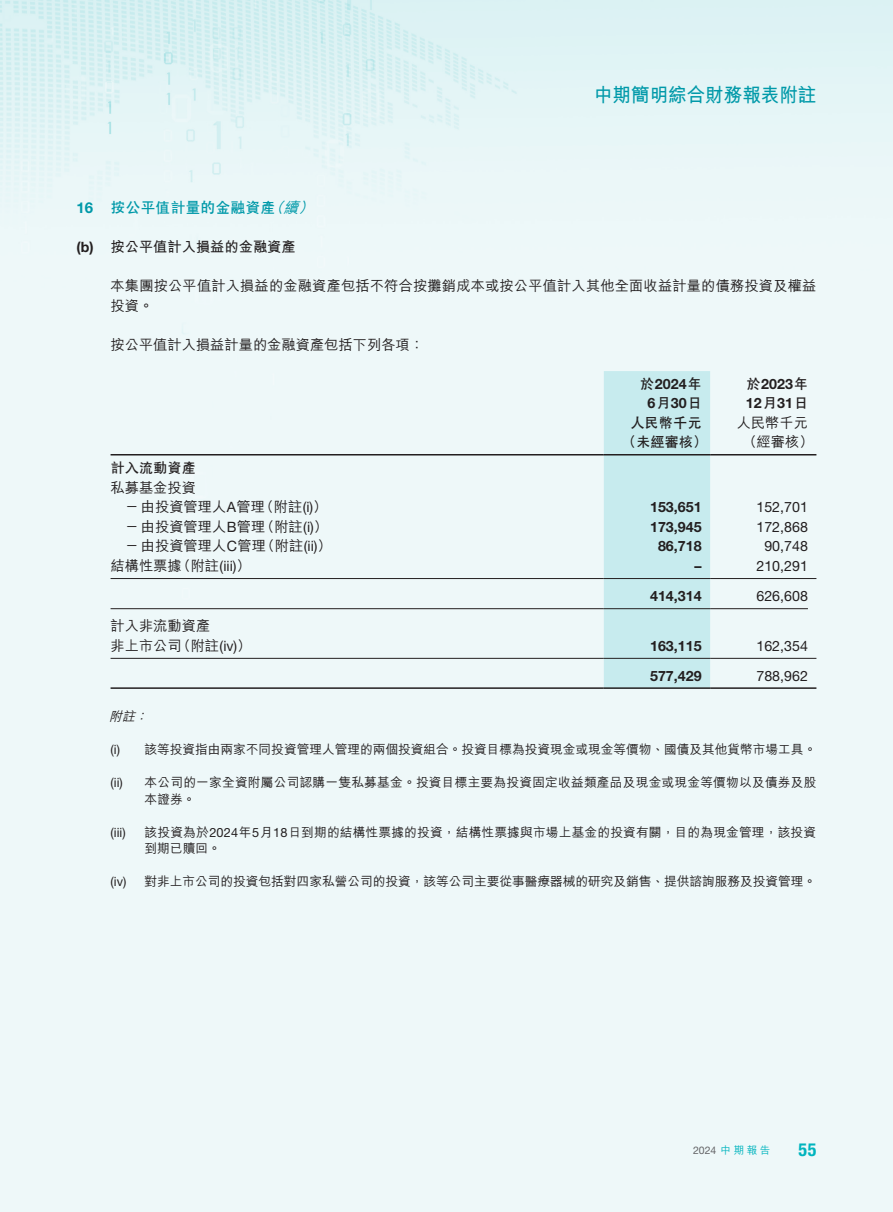
<style>
.page{position:relative;width:893px;height:1212px;background:#fff}
.page>*{position:absolute;margin:0;border:0;box-sizing:border-box;transform-origin:0 0}
.t1{font:700 19.5px "M Hei HK";color:#0099a9;scale:.95 1}
.t2{font:700 condensed 18px "Helvetica Neue LT Std";color:#00b4be}
.t3{font:700 15px "C Hei 2 HK";color:#0099a9}
.t4{font:500 14.25px/19.5px "M Hei HK";color:#231f20}
.t5{font:700 14.25px/19.5px "Helvetica Neue LT Std";color:#231f20;text-align:center}
.t6{font:14.25px "Helvetica Neue LT Std";color:#231f20}
.t7{font:700 14.25px/19.5px "C Hei 2 HK";color:#231f20;text-align:center}
.t8{font:700 14.25px "M Hei HK";color:#231f20}
.t9{font:500 12.75px/16.5px "M Hei HK";letter-spacing:-.005em;color:#231f20}
.t10{font:500 12.75px/16.5px "M Hei HK";letter-spacing:.015em;color:#231f20}
.t11{font:12.75px "Helvetica Neue LT Std";color:#231f20}
.t12{font:italic 500 12.75px "M Hei HK";color:#231f20}
.t13{font:10.5px "Helvetica Neue LT Std";color:#636366}
.s1{font-family:"Helvetica Neue LT Std"}
.s2{font-family:"M Hei HK";font-weight:500;font-style:italic}
.s3{font-family:"C Hei 2 HK"}
.s4{font-family:"Helvetica Neue LT Std";font-weight:400}
.s5{font-family:"M Hei HK";font-weight:500;color:#00b4be}
</style>
<div class="page">
<img style="left:0;top:0;width:893px;height:1212px">
<div style="left:604px;top:371px;width:106px;height:316px;background:#c7ebee"></div>
<hr style="left:111px;top:454px;width:493px;height:1px;background:#231f20">
<hr style="left:604px;top:454px;width:106px;height:1px;background:#231f20">
<hr style="left:710px;top:454px;width:106px;height:1px;background:#231f20">
<hr style="left:111px;top:578px;width:493px;height:1px;background:#231f20">
<hr style="left:604px;top:578px;width:106px;height:1px;background:#231f20">
<hr style="left:710px;top:578px;width:106px;height:1px;background:#231f20">
<hr style="left:111px;top:608px;width:493px;height:1px;background:#231f20">
<hr style="left:604px;top:608px;width:106px;height:1px;background:#231f20">
<hr style="left:710px;top:608px;width:98px;height:1px;background:#231f20">
<hr style="left:111px;top:658px;width:493px;height:1px;background:#231f20">
<hr style="left:604px;top:658px;width:106px;height:1px;background:#231f20">
<hr style="left:710px;top:658px;width:106px;height:1px;background:#231f20">
<hr style="left:111px;top:687px;width:493px;height:2px;background:#231f20">
<hr style="left:604px;top:687px;width:106px;height:2px;background:#231f20">
<hr style="left:710px;top:687px;width:106px;height:2px;background:#231f20">
<h1 class="t1" style="left:594px;top:81px;width:236px">中期簡明綜合財務報表附註</h1>
<p class="t3" style="left:77px;top:197px;width:243px"><span class="s1">16</span> 按公平值計量的金融資產<span class="s2">（續）</span></p>
<p class="t8" style="left:77px;top:237px;width:221px"><span class="s1">(b)</span> 按公平值計入損益的金融資產</p>
<p class="t4" style="left:111px;top:275px;width:707px">本集團按公平值計入損益的金融資產包括不符合按攤銷成本或按公平值計入其他全面收益計量的債務投資及權益投資。</p>
<p class="t4" style="left:111px;top:334px;width:315px">按公平值計入損益計量的金融資產包括下列各項：</p>
<p class="t5" style="left:640px;top:374px;width:63px"><span class="s3">於</span>2024<span class="s3">年<br></span>6<span class="s3">月</span>30<span class="s3">日</span></p>
<p class="t5" style="left:746px;top:374px;width:64px;text-align:left"><span class="s3">於</span>2023<span class="s3">年<br></span>12<span class="s3">月</span>31<span class="s3">日</span></p>
<p class="t7" style="left:622px;top:412px;width:87px">人民幣千元（未經審核）</p>
<p class="t4" style="left:737px;top:412px;width:78px;text-align:center">人民幣千元（經審核）</p>
<p class="t7" style="left:111px;top:457px;width:87px">計入流動資產</p>
<p class="t4" style="left:125px;top:476px;width:204px;text-indent:-14px">私募基金投資<br>－由投資管理人<span class="s4">A</span>管理（附註<span class="s4">(i)</span>）</p>
<p class="t5" style="left:650px;top:497px;width:53px">153,651</p>
<p class="t6" style="left:756px;top:499px;width:53px">152,701</p>
<p class="t4" style="left:125px;top:515px;width:205px">－由投資管理人<span class="s4">B</span>管理（附註<span class="s4">(i)</span>）</p>
<p class="t5" style="left:650px;top:516px;width:53px">173,945</p>
<p class="t6" style="left:756px;top:518px;width:53px">172,868</p>
<p class="t4" style="left:125px;top:535px;width:208px">－由投資管理人<span class="s4">C</span>管理（附註<span class="s4">(ii)</span>）</p>
<p class="t5" style="left:658px;top:536px;width:45px">86,718</p>
<p class="t6" style="left:764px;top:538px;width:45px">90,748</p>
<p class="t4" style="left:111px;top:554px;width:142px">結構性票據（附註<span class="s4">(iii)</span>）</p>
<p class="t5" style="left:694px;top:555px;width:9px">–</p>
<p class="t6" style="left:756px;top:557px;width:53px">210,291</p>
<p class="t5" style="left:650px;top:586px;width:53px">414,314</p>
<p class="t6" style="left:756px;top:587px;width:53px">626,608</p>
<p class="t4" style="left:111px;top:615px;width:143px">計入非流動資產<br>非上市公司（附註<span class="s4">(iv)</span>）</p>
<p class="t5" style="left:650px;top:635px;width:53px">163,115</p>
<p class="t6" style="left:756px;top:637px;width:53px">162,354</p>
<p class="t5" style="left:650px;top:665px;width:53px">577,429</p>
<p class="t6" style="left:756px;top:667px;width:53px">788,962</p>
<p class="t12" style="left:109px;top:707px;width:44px">附註：</p>
<p class="t9" style="left:111px;top:740px;width:707px"><span class="s4">(i)</span> 該等投資指由兩家不同投資管理人管理的兩個投資組合。投資目標為投資現金或現金等價物、國債及其他貨幣市場工具。</p>
<p class="t11" style="left:111px;top:775px;width:14px">(ii)</p>
<p class="t10" style="left:145px;top:773px;width:673px">本公司的一家全資附屬公司認購一隻私募基金。投資目標主要為投資固定收益類產品及現金或現金等價物以及債券及股本證券。</p>
<p class="t11" style="left:111px;top:825px;width:17px">(iii)</p>
<p class="t9" style="left:145px;top:823px;width:673px">該投資為於<span class="s4">2024</span>年<span class="s4">5</span>月<span class="s4">18</span>日到期的結構性票據的投資，結構性票據與市場上基金的投資有關，目的為現金管理，該投資到期已贖回。</p>
<p class="t11" style="left:111px;top:874px;width:17px">(iv)</p>
<p class="t9" style="left:145px;top:872px;width:673px">對非上市公司的投資包括對四家私營公司的投資，該等公司主要從事醫療器械的研究及銷售、提供諮詢服務及投資管理。</p>
<p class="t13" style="left:693px;top:1144px;width:79px">2024 <span class="s5">中期報告</span></p>
<p class="t2" style="left:798px;top:1138px;width:19px">55</p>
</div>
